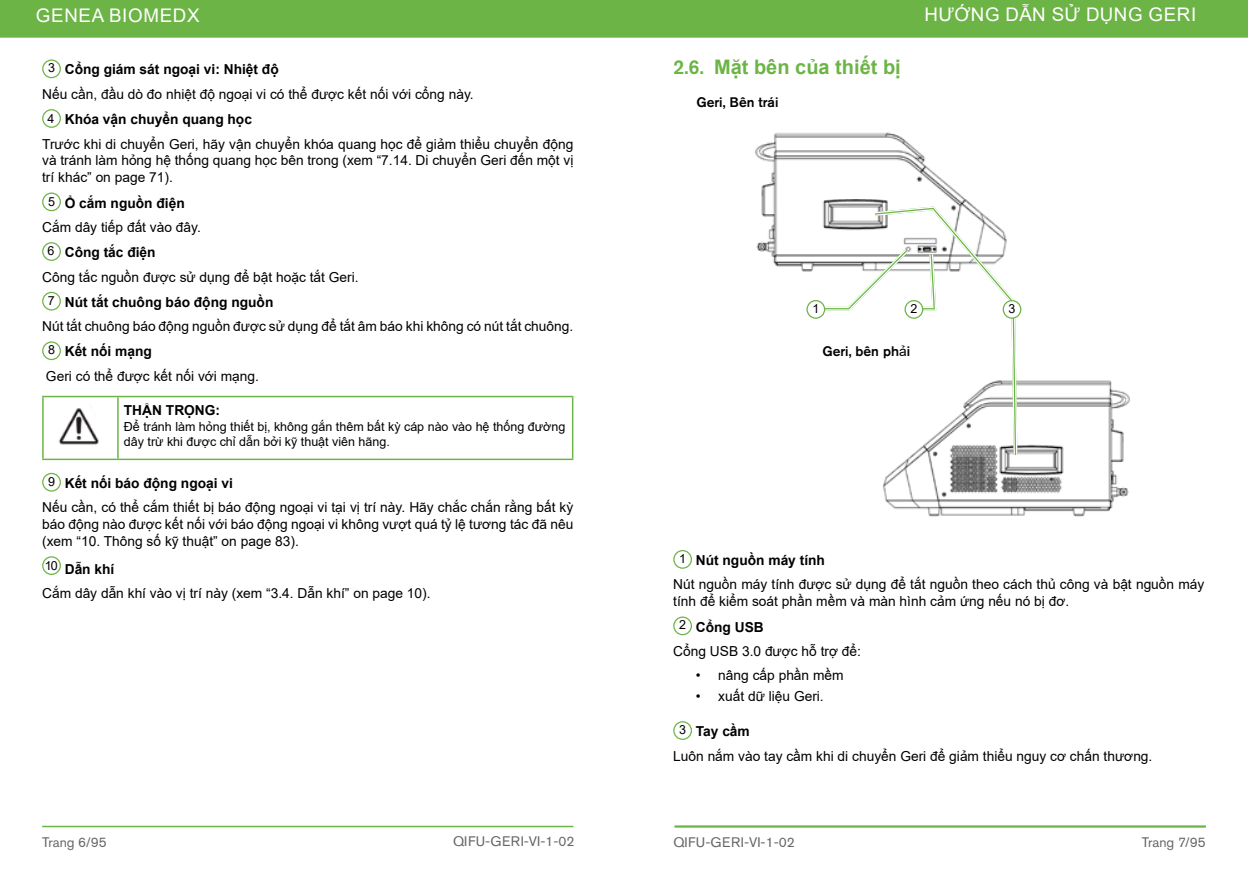
<style>
.page{position:relative;width:1248px;height:886px;background:#fff}
.page>*{position:absolute;margin:0;border:0;box-sizing:border-box;transform-origin:0 0}
.t1{font:700 20px "Arial";color:#6cb445}
.t2{font:18.75px "Arial";letter-spacing:.035em;color:#fff}
.t3{font:13.75px/24.4px "Arial";color:#000}
.t4{font:700 13.75px "Arial";color:#000}
.t5{font:13.75px "Akzidenz Grotesk Std";letter-spacing:.03em;color:#666}
.t6{font:500 13.75px "Akzidenz Grotesk Std";color:#000}
.t7{font:13.75px "Akzidenz Grotesk Std";color:#666}
.t8{font:12.5px/15px "Arial";color:#000}
.s1{font-weight:400;font-size:12.5px}
.s2{font-size:12.5px}
.s3{font-weight:700}
.s4{font-family:"Akzidenz Grotesk Std";font-weight:500}
.s5{font-family:"Arial";font-weight:400}
</style>
<div class="page">
<div style="left:0;top:0;width:1247px;height:38px;background:#6cb445"></div>
<hr style="left:42px;top:826px;width:531px;height:1px;background:#6cb445">
<hr style="left:674px;top:826px;width:531px;height:1px;background:#6cb445">
<hr style="left:674px;top:827px;width:531px;height:1px;background:#6cb445">
<div style="left:673px;top:550px;width:19px;height:19px;border:1px solid #6cb445;border-radius:50%"></div>
<div style="left:673px;top:616px;width:19px;height:19px;border:1px solid #6cb445;border-radius:50%"></div>
<div style="left:673px;top:721px;width:19px;height:19px;border:1px solid #6cb445;border-radius:50%"></div>
<img style="left:883px;top:380px;width:247px;height:137px">
<img style="left:755px;top:132px;width:218px;height:140px">
<svg style="left:820px;top:205px;width:199px;height:254px"></svg>
<div style="left:807px;top:301px;width:17px;height:17px;background:#fff;border-radius:50%"></div>
<div style="left:806px;top:300px;width:19px;height:19px;border:1px solid #6cb445;border-radius:50%"></div>
<div style="left:905px;top:301px;width:17px;height:17px;background:#fff;border-radius:50%"></div>
<div style="left:904px;top:300px;width:19px;height:19px;border:1px solid #6cb445;border-radius:50%"></div>
<div style="left:1003px;top:301px;width:17px;height:17px;background:#fff;border-radius:50%"></div>
<div style="left:1002px;top:300px;width:19px;height:19px;border:1px solid #6cb445;border-radius:50%"></div>
<div style="left:42px;top:59px;width:19px;height:19px;border:1px solid #6cb445;border-radius:50%"></div>
<div style="left:42px;top:109px;width:19px;height:19px;border:1px solid #6cb445;border-radius:50%"></div>
<div style="left:42px;top:192px;width:19px;height:19px;border:1px solid #6cb445;border-radius:50%"></div>
<div style="left:42px;top:242px;width:19px;height:19px;border:1px solid #6cb445;border-radius:50%"></div>
<div style="left:42px;top:292px;width:19px;height:18px;border:1px solid #6cb445;border-radius:50%"></div>
<div style="left:42px;top:341px;width:19px;height:19px;border:1px solid #6cb445;border-radius:50%"></div>
<hr style="left:42px;top:396px;width:76px;height:1px;background:#6cb445">
<hr style="left:42px;top:397px;width:2px;height:62px;background:#6cb445">
<hr style="left:118px;top:396px;width:455px;height:1px;background:#6cb445">
<hr style="left:572px;top:397px;width:1px;height:62px;background:#6cb445">
<hr style="left:42px;top:459px;width:76px;height:1px;background:#6cb445">
<hr style="left:118px;top:459px;width:455px;height:1px;background:#6cb445">
<hr style="left:117px;top:397px;width:2px;height:62px;background:#6cb445">
<img style="left:58px;top:408px;width:41px;height:37px">
<div style="left:42px;top:473px;width:19px;height:19px;border:1px solid #6cb445;border-radius:50%"></div>
<div style="left:42px;top:556px;width:19px;height:19px;border:1px solid #6cb445;border-radius:50%"></div>
<h2 class="t2" style="left:36px;top:2px;width:165px">GENEA BIOMEDX</h2>
<h2 class="t2" style="left:924px;top:2px;width:273px">HƯỚNG DẪN SỬ DỤNG GERI</h2>
<p class="t4" style="left:48px;top:60px;width:232px"><sup>3</sup> Cổng giám sát ngoại vi: Nhiệt độ</p>
<p class="t3" style="left:42px;top:82px;width:433px">Nếu cần, đầu dò đo nhiệt độ ngoại vi có thể được kết nối với cổng này.</p>
<p class="t4" style="left:47px;top:110px;width:206px"><span class="s1">4</span> Khóa vận chuyển quang học</p>
<p class="t3" style="left:42px;top:131px;width:532px">Trước khi di chuyển Geri, hãy vận chuyển khóa quang học để giảm thiểu chuyển động</p>
<p class="t3" style="left:42px;top:152px;width:532px;line-height:16.9px">và tránh làm hỏng hệ thống quang học bên trong (xem “7.14. Di chuyển Geri đến một vị trí khác” on page 71).</p>
<p class="t4" style="left:48px;top:193px;width:138px"><span class="s1">5</span> Ổ cắm nguồn điện</p>
<p class="t3" style="left:42px;top:215px;width:160px">Cắm dây tiếp đất vào đây.</p>
<p class="t4" style="left:48px;top:243px;width:110px"><span class="s1">6</span> Công tắc điện</p>
<p class="t3" style="left:42px;top:264px;width:318px">Công tắc nguồn được sử dụng để bật hoặc tắt Geri.</p>
<p class="t4" style="left:48px;top:292px;width:227px"><span class="s1">7</span> Nút tắt chuông báo động nguồn</p>
<p class="t3" style="left:42px;top:314px;width:532px">Nút tắt chuông báo động nguồn được sử dụng để tắt âm báo khi không có nút tắt chuông.</p>
<p class="t4" style="left:48px;top:342px;width:105px"><sup>8</sup> Kết nối mạng</p>
<p class="t3" style="left:46px;top:364px;width:214px">Geri có thể được kết nối với mạng.</p>
<p class="t4" style="left:124px;top:401px;width:98px">THẬN TRỌNG:</p>
<p class="t8" style="left:124px;top:419px;width:443px">Để tránh làm hỏng thiết bị, không gắn thêm bất kỳ cáp nào vào hệ thống đường dây trừ khi được chỉ dẫn bởi kỹ thuật viên hãng.</p>
<p class="t3" style="left:42px;top:471px;width:532px;text-indent:6px"><span class="s2">9</span> <span class="s3">Kết nối báo động ngoại vi<br></span>Nếu cần, có thể cắm thiết bị báo động ngoại vi tại vị trí này. Hãy chắc chắn rằng bất kỳ</p>
<p class="t3" style="left:42px;top:516px;width:532px;line-height:16.9px">báo động nào được kết nối với báo động ngoại vi không vượt quá tỷ lệ tương tác đã nêu (xem “10. Thông số kỹ thuật” on page 83).</p>
<p class="t3" style="left:42px;top:557px;width:390px"><sup>10</sup> <span class="s3">Dẫn khí<br></span>Cắm dây dẫn khí vào vị trí này (xem “3.4. Dẫn khí” on page 10).</p>
<h1 class="t1" style="left:673px;top:53px;width:229px"><span class="s4">2.6.</span> Mặt bên của thiết bị</h1>
<p class="t6" style="left:696px;top:93px;width:84px">Geri, Bên trái</p>
<p class="t8" style="left:812px;top:301px;width:8px">1</p>
<p class="t8" style="left:910px;top:301px;width:8px">2</p>
<p class="t8" style="left:1008px;top:301px;width:8px">3</p>
<p class="t6" style="left:822px;top:342px;width:89px">Geri, bên ph<span class="s5">ả</span>i</p>
<p class="t3" style="left:673px;top:548px;width:532px;text-indent:6px"><span class="s2">1</span> <span class="s3">Nút nguồn máy tính<br></span>Nút nguồn máy tính được sử dụng để tắt nguồn theo cách thủ công và bật nguồn máy</p>
<p class="t3" style="left:673px;top:589px;width:397px">tính để kiểm soát phần mềm và màn hình cảm ứng nếu nó bị đơ.</p>
<p class="t4" style="left:679px;top:617px;width:86px"><sup>2</sup> Cổng USB</p>
<p class="t3" style="left:673px;top:639px;width:189px">Cổng USB 3.0 được hỗ trợ để:</p>
<p class="t3" style="left:695px;top:663px;width:149px">• nâng cấp phần mềm</p>
<p class="t3" style="left:695px;top:684px;width:129px">• xuất dữ liệu Geri.</p>
<p class="t3" style="left:673px;top:719px;width:480px;text-indent:6px"><sup>3</sup> <span class="s3">Tay cầm<br></span>Luôn nắm vào tay cầm khi di chuyển Geri để giảm thiểu nguy cơ chấn thương.</p>
<p class="t5" style="left:453px;top:833px;width:123px">QIFU-GERI-VI-1-02</p>
<p class="t5" style="left:673px;top:834px;width:123px">QIFU-GERI-VI-1-02</p>
<p class="t7" style="left:42px;top:834px;width:66px">Trang 6/95</p>
<p class="t7" style="left:1141px;top:834px;width:65px">Trang 7/95</p>
</div>
